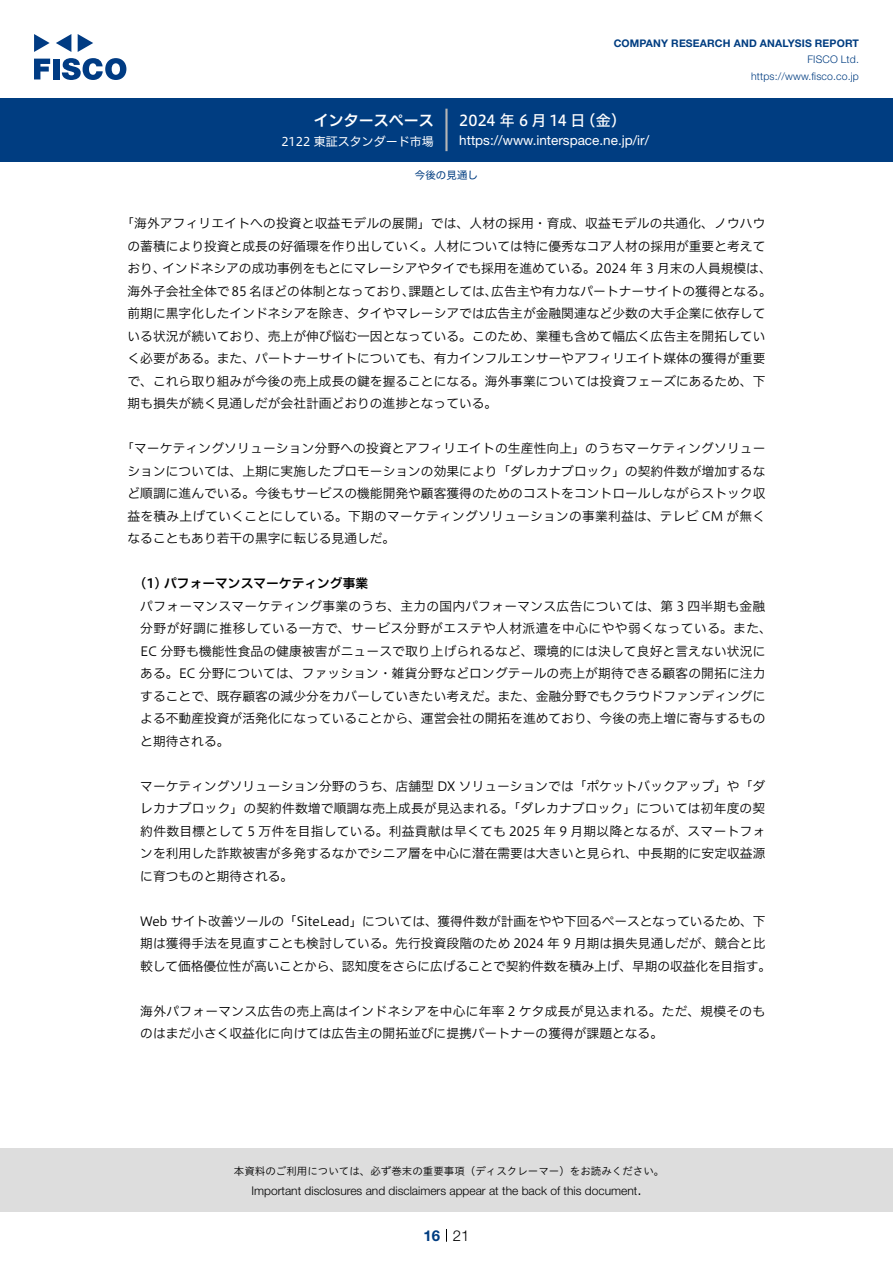
<style>
.page{position:relative;width:893px;height:1263px;background:#fff}
.page>*{position:absolute;margin:0;border:0;box-sizing:border-box;transform-origin:0 0}
.t1{font:15px "Hiragino UD Sans F Std N W5";color:#fff}
.t2{font:15px "Hiragino UD Sans F Std N W6";color:#fff}
.t3{font:300 15px "Helvetica Neue LT Std";color:#000}
.t4{font:700 15px "Helvetica Neue LT Std";color:#003d81}
.t5{font:13.5px "Helvetica Neue LT Std";color:#fff}
.t6{font:12.75px/22.5px "Hiragino UD Sans F Std N W3";color:#000}
.t7{font:12.75px/22.5px "Hiragino UD Sans F Std N W3";letter-spacing:.02em;color:#000}
.t8{font:12.75px "Hiragino UD Sans F Std N W6";color:#000}
.t9{font:300 12px "Helvetica Neue LT Std";color:#000}
.t10{font:12px "Hiragino UD Sans F Std N W4";color:#fff}
.t11{font:10.5px "Hiragino UD Sans Std W3";color:#000}
.t12{font:700 10.5px "Helvetica Neue LT Std";letter-spacing:.015em;color:#003d81}
.t13{font:300 10.5px/16.5px "Helvetica Neue LT Std";letter-spacing:.015em;color:#003d81;text-align:right}
.t14{font:10.5px "Hiragino UD Sans F Std N W4";color:#003d81}
</style>
<div class="page">
<div style="left:0;top:1148px;width:893px;height:64px;background:#ddd"></div>
<svg style="left:34px;top:59px;width:16px;height:20px"></svg>
<div style="left:53px;top:59px;width:6px;height:20px;background:#003b83"></div>
<svg style="left:62px;top:58px;width:64px;height:22px"></svg>
<svg style="left:34px;top:34px;width:16px;height:18px"></svg>
<svg style="left:78px;top:34px;width:15px;height:18px"></svg>
<svg style="left:56px;top:34px;width:15px;height:18px"></svg>
<div style="left:0;top:98px;width:893px;height:64px;background:#003d81"></div>
<hr style="left:445px;top:109px;width:3px;height:42px;background:#b5b5b6">
<svg style="left:446px;top:1229px;width:1px;height:13px"></svg>
<p class="t2" style="left:314px;top:109px;width:121px">インタースペース</p>
<p class="t10" style="left:281px;top:132px;width:154px">2122 東証スタンダード市場</p>
<p class="t12" style="left:614px;top:37px;width:247px">COMPANY RESEARCH AND ANALYSIS REPORT</p>
<p class="t13" style="left:751px;top:51px;width:109px">FISCO Ltd. https://www.fisco.co j p.</p>
<p class="t1" style="left:581px;top:109px;width:47px">（金(</p>
<p class="t1" style="left:459px;top:109px;width:128px">2024 年 6 月 14 日</p>
<p class="t5" style="left:459px;top:132px;width:191px">https://www.interspace. n e j p. /i r/</p>
<p class="t14" style="left:415px;top:167px;width:64px">今後の見通し</p>
<p class="t6" style="left:121px;top:211px;width:646px">「海外アフィリエイトへの投資と収益モデルの展開」では、人材の採用・育成、収益モデルの共通化、ノウハウ</p>
<p class="t6" style="left:128px;top:234px;width:639px">の蓄積により投資と成長の好循環を作り出していく。人材については特に優秀なコア人材の採用が重要と考えて</p>
<p class="t6" style="left:162px;top:256px;width:611px">インドネシアの成功事例をもとにマレーシアやタイでも採用を進めている。2024 年 3 月末の人員規模は、</p>
<p class="t6" style="left:128px;top:256px;width:40px">おり、</p>
<p class="t6" style="left:128px;top:279px;width:639px">海外子会社全体で85 名ほどの体制となっており、<br>前期に黒字化したインドネシアを除き、タイやマレーシアでは広告主が金融関連など少数の大手企業に依存している状況が続いており、売上が伸び悩む一因となっている。このため、業種も含めて幅広く広告主を開拓していく必要がある。また、パートナーサイトについても、有力インフルエンサーやアフィリエイト媒体の獲得が重要で、これら取り組みが今後の売上成長の鍵を握ることになる。海外事業については投資フェーズにあるため、下期も損失が続く見通しだが会社計画どおりの進捗となっている。</p>
<p class="t6" style="left:128px;top:436px;width:639px;text-align:justify;text-indent:-6px">「マーケティングソリューション分野への投資とアフィリエイトの生産性向上」のうちマーケティングソリューションについては、上期に実施したプロモーションの効果により「ダレカナブロック」の契約件数が増加するなど順調に進んでいる。今後もサービスの機能開発や顧客獲得のためのコストをコントロールしながらストック収益を積み上げていくことにしている。下期のマーケティングソリューションの事業利益は、テレビ CM が無くなることもあり若干の黒字に転じる見通しだ。</p>
<p class="t8" style="left:140px;top:574px;width:229px">1( ) パフォーマンスマーケティング事業</p>
<p class="t6" style="left:140px;top:594px;width:633px">パフォーマンスマーケティング事業のうち、主力の国内パフォーマンス広告については、第 3 四半期も金融分野が好調に推移している一方で、サービス分野がエステや人材派遣を中心にやや弱くなっている。また、EC 分野も機能性食品の健康被害がニュースで取り上げられるなど、環境的には決して良好と言えない状況にある。EC 分野については、ファッション・雑貨分野などロングテールの売上が期待できる顧客の開拓に注力することで、既存顧客の減少分をカバーしていきたい考えだ。また、金融分野でもクラウドファンディングによる不動産投資が活発化になっていることから、運営会社の開拓を進めており、今後の売上増に寄与するものと期待される。</p>
<p class="t6" style="left:140px;top:774px;width:627px;text-align:justify">マーケティングソリューション分野のうち、店舗型 DX ソリューションでは「ポケットバックアップ」や「ダレカナブロック」の契約件数増で順調な売上成長が見込まれる。「ダレカナブロック」については初年度の契約件数目標として 5 万件を目指している。利益貢献は早くても 2025 年 9 月期以降となるが、スマートフォンを利用した詐欺被害が多発するなかでシニア層を中心に潜在需要は大きいと見られ、中長期的に安定収益源に育つものと期待される。</p>
<p class="t6" style="left:140px;top:909px;width:632px">Web サイト改善ツールの「SiteLead」については、獲得件数が計画をやや下回るペースとなっているため、下期は獲得手法を見直すことも検討している。先行投資段階のため 2024 年 9 月期は損失見通しだが、競合と比較して価格優位性が高いことから、認知度をさらに広げることで契約件数を積み上げ、早期の収益化を目指す。</p>
<p class="t7" style="left:140px;top:999px;width:627px">海外パフォーマンス広告の売上高はインドネシアを中心に年率 2 ケタ成長が見込まれる。ただ、規模そのものはまだ小さく収益化に向けては広告主の開拓並びに提携パートナーの獲得が課題となる。</p>
<p class="t6" style="left:491px;top:279px;width:282px">広告主や有力なパートナーサイトの獲得となる。</p>
<p class="t6" style="left:408px;top:279px;width:91px">課題としては、</p>
<p class="t11" style="left:234px;top:1163px;width:432px">本資料のご利用については、必ず巻末の重要事項（ディスクレーマー）をお読みください。</p>
<p class="t3" style="left:637px;top:1180px;width:6px">.</p>
<p class="t9" style="left:251px;top:1183px;width:387px">Important disclosures and disclaimers appear at the back of this document</p>
<p class="t4" style="left:423px;top:1226px;width:18px">16</p>
<p class="t3" style="left:453px;top:1226px;width:18px">21</p>
</div>
